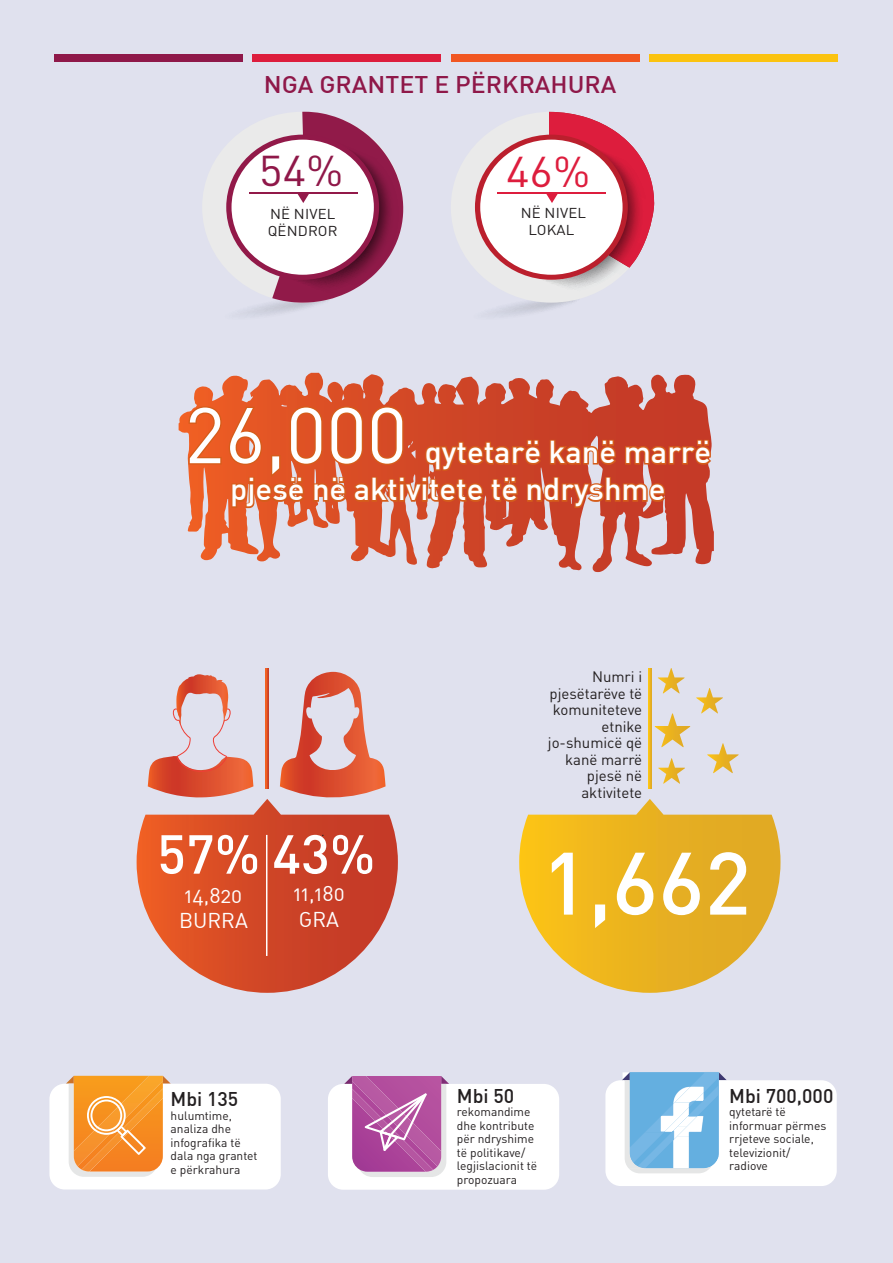
<style>
.page{position:relative;width:893px;height:1263px;background:#e0e1ee}
.page>*{position:absolute;margin:0;border:0;box-sizing:border-box;transform-origin:0 0}
.t1{font:500 87px "DIN";color:#fff}
.t2{font:77.55px "DIN Pro";color:#fff}
.t3{font:500 54px "DIN";color:#fff}
.t4{font:42.45px "DIN Pro";color:#8f1849;scale:1.05 1}
.t5{font:42.45px "DIN Pro";color:#dd1d3d;scale:1.05 1}
.t6{font:500 31.05px/37.2px "DIN";color:#fff}
.t7{font:500 23.55px "DIN";color:#8f1849;scale:1.05 1}
.t8{font:21px/25.2px "DIN Alternate";color:#fff}
.t9{font:500 19.5px "DIN";color:#231f20}
.t10{font:15px/16.5px "DIN Pro";color:#231f20;text-align:right}
.t11{font:14.1px/17px "DIN Pro";letter-spacing:.01em;color:#231f20;scale:1.05 1}
.t12{font:12px/13.5px "DIN Pro";color:#231f20}
</style>
<div class="page">
<div style="left:54px;top:54px;width:189px;height:7px;background:#8f1849"></div>
<div style="left:252px;top:54px;width:189px;height:7px;background:#dd1d3d"></div>
<div style="left:451px;top:54px;width:189px;height:7px;background:#f15622"></div>
<div style="left:649px;top:54px;width:189px;height:7px;background:#fbc310"></div>
<svg style="left:137px;top:799px;width:261px;height:194px"></svg>
<svg style="left:266px;top:668px;width:3px;height:121px"></svg>
<svg style="left:519px;top:799px;width:261px;height:194px"></svg>
<svg style="left:648px;top:668px;width:3px;height:121px"></svg>
<svg style="left:280px;top:672px;width:106px;height:130px"></svg>
<svg style="left:707px;top:743px;width:32px;height:30px"></svg>
<svg style="left:655px;top:713px;width:35px;height:34px"></svg>
<svg style="left:696px;top:688px;width:27px;height:25px"></svg>
<svg style="left:658px;top:668px;width:27px;height:25px"></svg>
<svg style="left:658px;top:758px;width:27px;height:26px"></svg>
<svg style="left:148px;top:674px;width:105px;height:123px"></svg>
<div style="left:203px;top:111px;width:200px;height:192px;border:29px solid #eaeaea;border-radius:50%"></div>
<svg style="left:225px;top:112px;width:179px;height:204px"></svg>
<div style="left:451px;top:111px;width:201px;height:192px;border:29px solid #eaeaea;border-radius:50%"></div>
<svg style="left:474px;top:112px;width:181px;height:204px"></svg>
<hr style="left:266px;top:835px;width:1px;height:121px;background:#fff">
<svg style="left:179px;top:373px;width:534px;height:159px"></svg>
<div style="left:605px;top:1080px;width:232px;height:106px;background:#fff;border-radius:15px"></div>
<div style="left:50px;top:1084px;width:231px;height:105px;background:#fff;border-radius:15px"></div>
<svg style="left:66px;top:1076px;width:105px;height:101px;background:#f6aa5a"></svg>
<div style="left:328px;top:1084px;width:231px;height:106px;background:#fff;border-radius:15px"></div>
<svg style="left:344px;top:1076px;width:105px;height:101px"></svg>
<svg style="left:622px;top:1072px;width:105px;height:101px"></svg>
<h3 class="t7" style="left:264px;top:70px;width:130px">NGA GRANTET</h3>
<h3 class="t7" style="left:434px;top:70px;width:36px">E PËRKRAH</h3>
<h3 class="t7" style="left:568px;top:70px;width:31px">URA</h3>
<h3 class="t4" style="left:259px;top:142px;width:82px">54%</h3>
<p class="t11" style="left:268px;top:205px;width:66px">në nivel qëndror</p>
<h3 class="t5" style="left:506px;top:143px;width:82px">46%</h3>
<p class="t11" style="left:521px;top:204px;width:64px;text-align:center">në nivel lokal</p>
<h2 class="t2" style="left:185px;top:382px;width:224px">26,000</h2>
<h3 class="t6" style="left:230px;top:432px;width:482px;text-indent:194px">qytetarë kanë marrë pjesë në aktivitete të ndryshme</h3>
<h3 class="t3" style="left:157px;top:820px;width:220px">57% 43%</h3>
<h3 class="t8" style="left:179px;top:908px;width:70px">BURRA</h3>
<h3 class="t8" style="left:185px;top:882px;width:59px">14,820</h3>
<h3 class="t8" style="left:293px;top:881px;width:53px">11,180<br>GRA</h3>
<h3 class="t9" style="left:171px;top:1087px;width:69px">Mbi 135</h3>
<p class="t12" style="left:171px;top:1108px;width:89px">hulumtime, analiza dhe infografika të dala nga grantet e përkrahura</p>
<p class="t10" style="left:548px;top:668px;width:96px">Numri i pjesëtarëve të komuniteteve etnike jo-shumicë që kanë marrë pjesë në aktivitete</p>
<h1 class="t1" style="left:542px;top:828px;width:211px">1,662</h1>
<h3 class="t9" style="left:457px;top:1083px;width:59px">M bi 50</h3>
<p class="t12" style="left:457px;top:1104px;width:82px">rekomandime dhe kontribute për ndryshime të politikave/ legjislacionit të propozuara</p>
<h3 class="t9" style="left:729px;top:1083px;width:106px">M bi 700,000</h3>
<p class="t12" style="left:729px;top:1104px;width:99px">qytetarë të informuar përmes rrjeteve sociale, televizionit/ radiove</p>
</div>
